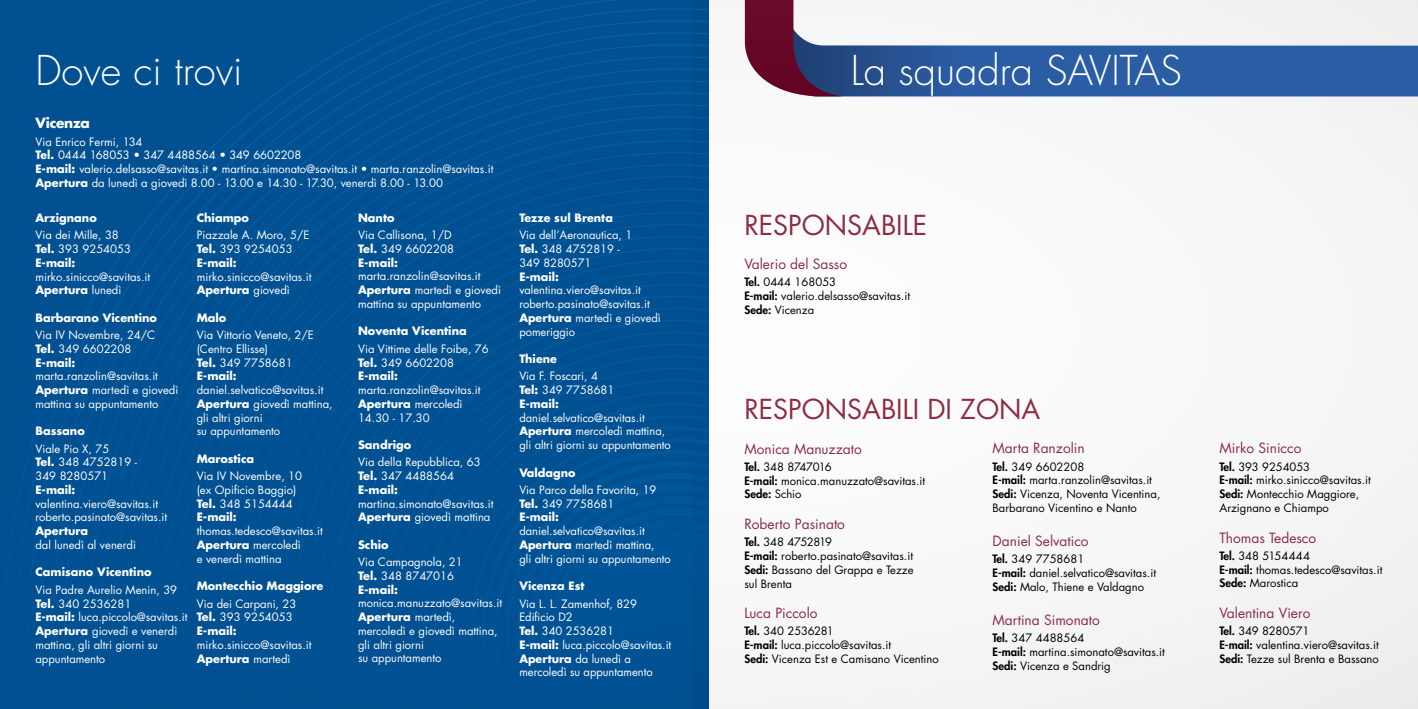
<style>
.page{position:relative;width:1418px;height:709px;background:#fff}
.page>*{position:absolute;margin:0;border:0;box-sizing:border-box;transform-origin:0 0}
.t1{font:300 40px "Futura Std";color:#fff}
.t2{font:26.88px "Futura Std";color:#8d2d43}
.t3{font:13.75px "Futura Std";color:#8d2d43}
.t4{font:700 13.75px "Futura Std";letter-spacing:-.02em;color:#fff}
.t5{font:11.25px/13.8px "Futura Std";color:#fff}
.t6{font:11.25px/13.8px "Futura Std";color:#000}
.t7{font:700 11.25px "Futura Std";color:#fff}
.s1{font-weight:700}
.s2{font-weight:800}
</style>
<div class="page">
<div style="left:4px;top:0;width:687px;height:709px;background:#005092"></div>
<img style="left:691px;top:0;width:726px;height:709px">
<svg style="left:842px;top:0;width:575px;height:96px"></svg>
<svg style="left:745px;top:0;width:97px;height:96px"></svg>
<h1 class="t1" style="left:35px;top:46px;width:208px">Dove ci trovi</h1>
<p class="t4" style="left:35px;top:114px;width:56px">Vicenza</p>
<p class="t5" style="left:35px;top:135px;width:459px">Via Enrico Fermi, 134<br><span class="s1">Tel.</span> 0444 168053 • 347 4488564 • 349 6602208<br><span class="s1">E-mail:</span> valerio.delsasso@savitas.it • martina.simonato@savitas.it • marta.ranzolin@savitas.it <span class="s1">Apertura</span> da lunedì a giovedì 8.00 - 13.00 e 14.30 - 17.30, venerdì 8.00 - 13.00</p>
<p class="t7" style="left:35px;top:210px;width:63px">Arzignano</p>
<p class="t5" style="left:35px;top:228px;width:97px">Via dei Mille, 38<br><span class="s1">Tel.</span> 393 9254053<br><span class="s1">E-mail:</span></p>
<p class="t5" style="left:35px;top:270px;width:116px">mirko.sinicco@savitas.it<br><span class="s1">Apertura</span> lunedì</p>
<p class="t7" style="left:35px;top:310px;width:123px">Barbarano Vicentino</p>
<p class="t5" style="left:35px;top:328px;width:121px">Via IV Novembre, 24/C<br><span class="s1">Tel.</span> 349 6602208<br><span class="s1">E-mail:</span></p>
<p class="t5" style="left:35px;top:369px;width:144px">marta.ranzolin@savitas.it<br><span class="s1">Apertura</span> martedì e giovedì mattina su appuntamento</p>
<p class="t7" style="left:35px;top:423px;width:51px">Bassano</p>
<p class="t5" style="left:35px;top:442px;width:103px">Viale Pio X, 75<br><span class="s1">Tel.</span> 348 4752819 -<br>349 8280571</p>
<p class="t7" style="left:35px;top:482px;width:42px">E-mail:</p>
<p class="t5" style="left:35px;top:497px;width:133px">valentina.viero@savitas.it roberto.pasinato@savitas.it</p>
<p class="t7" style="left:35px;top:523px;width:54px">Apertura</p>
<p class="t5" style="left:35px;top:538px;width:102px">dal lunedì al venerdì</p>
<p class="t7" style="left:35px;top:564px;width:118px">Camisano Vicentino</p>
<p class="t5" style="left:35px;top:583px;width:153px">Via Padre Aurelio Menin, 39<br><span class="s1">Tel.</span> 340 2536281<br><span class="s1">E-mail:</span> luca.piccolo@savitas.it<br><span class="s1">Apertura</span> giovedì e venerdì mattina, gli altri giorni su appuntamento</p>
<p class="t7" style="left:197px;top:210px;width:54px">Chiampo</p>
<p class="t5" style="left:197px;top:228px;width:114px">Piazzale A. Moro, 5/E<br><span class="s1">Tel.</span> 393 9254053<br><span class="s1">E-mail:</span></p>
<p class="t5" style="left:197px;top:270px;width:116px">mirko.sinicco@savitas.it<br><span class="s1">Apertura</span> giovedì</p>
<p class="t7" style="left:197px;top:310px;width:31px">Malo</p>
<p class="t5" style="left:197px;top:328px;width:119px">Via Vittorio Veneto, 2/E (Centro Ellisse)<br><span class="s1">Tel.</span> 349 7758681<br><span class="s1">E-mail:</span></p>
<p class="t5" style="left:197px;top:383px;width:137px">daniel.selvatico@savitas.it<br><span class="s1">Apertura</span> giovedì mattina, gli altri giorni<br>su appuntamento</p>
<p class="t7" style="left:197px;top:451px;width:59px">Marostica</p>
<p class="t5" style="left:197px;top:469px;width:107px">Via IV Novembre, 10 (ex Opificio Baggio)<br><span class="s1">Tel.</span> 348 5154444<br><span class="s1">E-mail:</span></p>
<p class="t5" style="left:197px;top:524px;width:128px">thomas.tedesco@savitas.it<br><span class="s1">Apertura</span> mercoledì<br>e venerdì mattina</p>
<p class="t7" style="left:197px;top:578px;width:128px">Montecchio Maggiore</p>
<p class="t5" style="left:197px;top:596px;width:101px">Via dei Carpani, 23<br><span class="s1">Tel.</span> 393 9254053<br><span class="s1">E-mail:</span></p>
<p class="t5" style="left:197px;top:638px;width:116px">mirko.sinicco@savitas.it<br><span class="s1">Apertura</span> martedì</p>
<p class="t7" style="left:358px;top:210px;width:38px">Nanto</p>
<p class="t5" style="left:358px;top:228px;width:97px">Via Callisona, 1/D<br><span class="s1">Tel.</span> 349 6602208<br><span class="s1">E-mail:</span></p>
<p class="t5" style="left:358px;top:269px;width:144px">marta.ranzolin@savitas.it<br><span class="s1">Apertura</span> martedì e giovedì mattina su appuntamento</p>
<p class="t7" style="left:358px;top:324px;width:110px">Noventa Vicentina</p>
<p class="t5" style="left:358px;top:342px;width:132px">Via Vittime delle Foibe, 76<br><span class="s1">Tel.</span> 349 6602208<br><span class="s1">E-mail:</span></p>
<p class="t5" style="left:358px;top:383px;width:124px">marta.ranzolin@savitas.it<br><span class="s1">Apertura</span> mercoledì<br>14.30 - 17.30</p>
<p class="t7" style="left:358px;top:437px;width:55px">Sandrigo</p>
<p class="t5" style="left:358px;top:455px;width:124px">Via della Repubblica, 63<br><span class="s1">Tel.</span> 347 4488564<br><span class="s1">E-mail:</span></p>
<p class="t5" style="left:358px;top:496px;width:137px">martina.simonato@savitas.it<br><span class="s1">Apertura</span> giovedì mattina</p>
<p class="t7" style="left:358px;top:537px;width:32px">Schio</p>
<p class="t5" style="left:358px;top:555px;width:106px">Via Campagnola, 21<br><span class="s1">Tel.</span> 348 8747016<br><span class="s1">E-mail:</span></p>
<p class="t5" style="left:358px;top:596px;width:146px">monica.manuzzato@savitas.it<br><span class="s1">Apertura</span> martedì, mercoledì e giovedì mattina, gli altri giorni<br>su appuntamento</p>
<p class="t7" style="left:519px;top:210px;width:95px">Tezze sul Brenta</p>
<p class="t5" style="left:519px;top:228px;width:114px">Via dell’Aeronautica, 1<br><span class="s1">Tel.</span> 348 4752819 -<br>349 8280571</p>
<p class="t7" style="left:519px;top:269px;width:41px">E-mail:</p>
<p class="t5" style="left:519px;top:283px;width:143px">valentina.viero@savitas.it roberto.pasinato@savitas.it<br><span class="s1">Apertura</span> martedì e giovedì pomeriggio</p>
<p class="t7" style="left:519px;top:351px;width:39px">Thiene</p>
<p class="t5" style="left:519px;top:369px;width:96px">Via F. Foscari, 4<br><span class="s1">Tel:</span> 349 7758681<br><span class="s1">E-mail:</span></p>
<p class="t5" style="left:519px;top:411px;width:153px">daniel.selvatico@savitas.it<br><span class="s1">Apertura</span> mercoledì mattina, gli altri giorni su appuntamento</p>
<p class="t7" style="left:519px;top:465px;width:58px">Valdagno</p>
<p class="t5" style="left:519px;top:483px;width:139px">Via Parco della Favorita, 19<br><span class="s1">Tel.</span> 349 7758681<br><span class="s1">E-mail:</span></p>
<p class="t5" style="left:519px;top:524px;width:153px">daniel.selvatico@savitas.it<br><span class="s1">Apertura</span> martedì mattina,<br>gli altri giorni su appuntamento</p>
<p class="t7" style="left:519px;top:578px;width:67px">Vicenza Est</p>
<p class="t5" style="left:519px;top:596px;width:153px">Via L. L. Zamenhof, 829<br>Edificio D2<br><span class="s1">Tel.</span> 340 2536281<br><span class="s1">E-mail:</span> luca.piccolo@savitas.it<br><span class="s1">Apertura</span> da lunedì a mercoledì su appuntamento</p>
<h1 class="t1" style="left:850px;top:46px;width:333px">La squadra SAVITAS</h1>
<h2 class="t2" style="left:744px;top:208px;width:184px">RESPONSABILE</h2>
<p class="t3" style="left:744px;top:255px;width:104px">Valerio del Sasso</p>
<p class="t6" style="left:744px;top:275px;width:167px"><span class="s2">Tel.</span> 0444 168053<br><span class="s2">E-mail:</span> valerio.delsasso@savitas.it<br><span class="s2">Sede:</span> Vicenza</p>
<h2 class="t2" style="left:744px;top:392px;width:297px">RESPONSABILI DI ZONA</h2>
<p class="t3" style="left:744px;top:439px;width:119px">Monica Manuzzato</p>
<p class="t6" style="left:744px;top:460px;width:182px"><span class="s2">Tel.</span> 348 8747016<br><span class="s2">E-mail:</span> monica.manuzzato@savitas.it<br><span class="s2">Sede:</span> Schio</p>
<p class="t3" style="left:744px;top:515px;width:102px">Roberto Pasinato</p>
<p class="t6" style="left:744px;top:535px;width:171px"><span class="s2">Tel.</span> 348 4752819<br><span class="s2">E-mail:</span> roberto.pasinato@savitas.it<br><span class="s2">Sedi:</span> Bassano del Grappa e Tezze sul Brenta</p>
<p class="t3" style="left:744px;top:604px;width:75px">Luca Piccolo</p>
<p class="t6" style="left:744px;top:624px;width:196px"><span class="s2">Tel.</span> 340 2536281<br><span class="s2">E-mail:</span> luca.piccolo@savitas.it<br><span class="s2">Sedi:</span> Vicenza Est e Camisano Vicentino</p>
<p class="t3" style="left:992px;top:439px;width:94px">Marta Ranzolin</p>
<p class="t6" style="left:992px;top:460px;width:169px"><span class="s2">Tel.</span> 349 6602208<br><span class="s2">E-mail:</span> marta.ranzolin@savitas.it<br><span class="s2">Sedi:</span> Vicenza, Noventa Vicentina,<br>Barbarano Vicentino e Nanto</p>
<p class="t3" style="left:992px;top:532px;width:98px">Daniel Selvatico</p>
<p class="t6" style="left:992px;top:552px;width:165px"><span class="s2">Tel.</span> 349 7758681<br><span class="s2">E-mail:</span> daniel.selvatico@savitas.it<br><span class="s2">Sedi:</span> Malo, Thiene e Valdagno</p>
<p class="t3" style="left:992px;top:611px;width:109px">Martina Simonato</p>
<p class="t6" style="left:992px;top:631px;width:174px"><span class="s2">Tel.</span> 347 4488564<br><span class="s2">E-mail:</span> martina.simonato@savitas.it<br><span class="s2">Sedi:</span> Vicenza e Sandrig</p>
<p class="t3" style="left:1219px;top:439px;width:83px">Mirko Sinicco</p>
<p class="t6" style="left:1219px;top:460px;width:153px"><span class="s2">Tel.</span> 393 9254053<br><span class="s2">E-mail:</span> mirko.sinicco@savitas.it<br><span class="s2">Sedi:</span> Montecchio Maggiore,<br>Arzignano e Chiampo</p>
<p class="t3" style="left:1219px;top:529px;width:98px">Thomas Tedesco</p>
<p class="t6" style="left:1219px;top:549px;width:164px"><span class="s2">Tel.</span> 348 5154444<br><span class="s2">E-mail:</span> thomas.tedesco@savitas.it<br><span class="s2">Sede:</span> Marostica</p>
<p class="t3" style="left:1219px;top:604px;width:92px">Valentina Viero</p>
<p class="t6" style="left:1219px;top:624px;width:161px"><span class="s2">Tel.</span> 349 8280571<br><span class="s2">E-mail:</span> valentina.viero@savitas.it<br><span class="s2">Sedi:</span> Tezze sul Brenta e Bassano</p>
</div>
